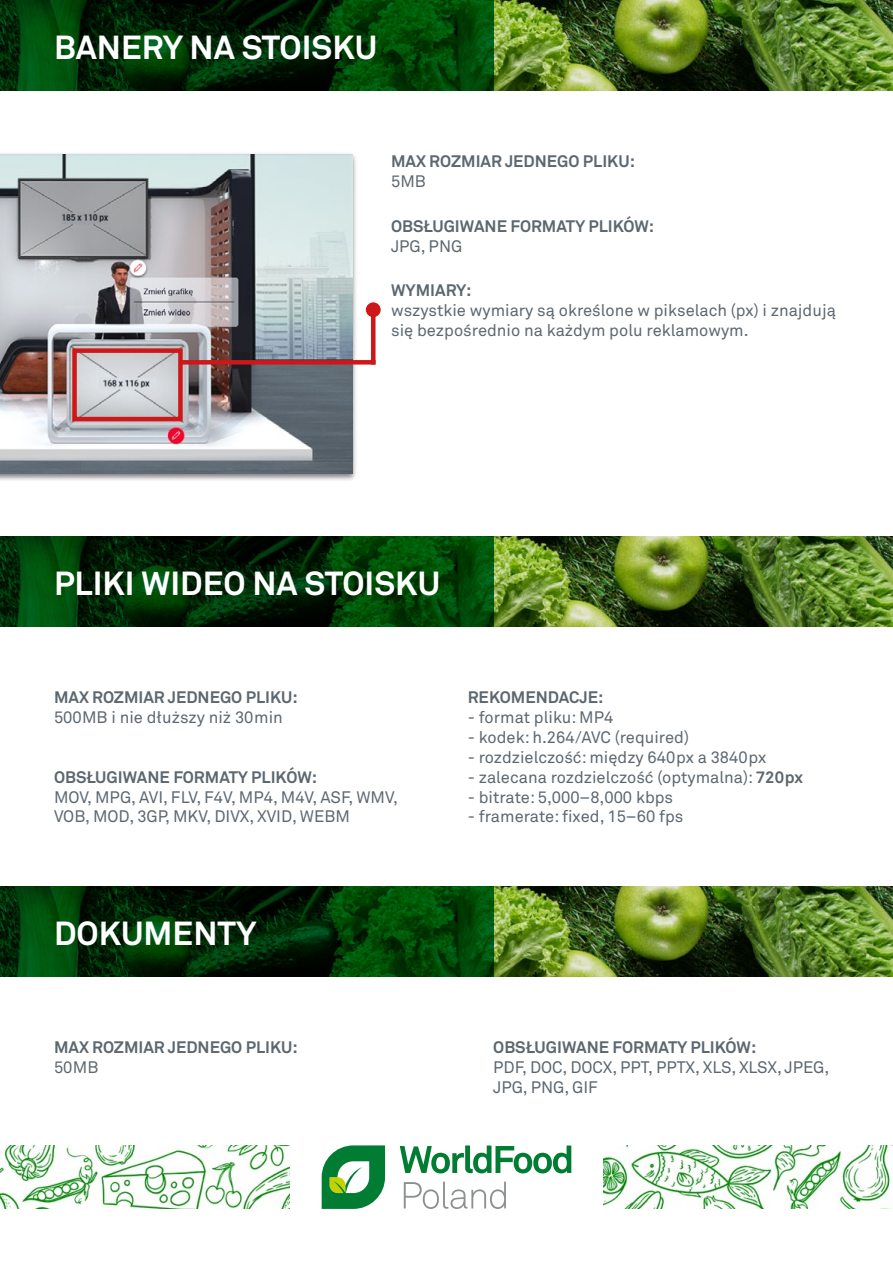
<style>
.page{position:relative;width:893px;height:1263px;background:#fff}
.page>*{position:absolute;margin:0;border:0;box-sizing:border-box;transform-origin:0 0}
.t1{font:700 33px "Akkurat Pro";color:#fff}
.t2{font:16.5px/19.8px "Akkurat Pro";color:#5d6770}
.t3{font:700 16.5px "Akkurat Pro";color:#5d6770}
.s1{font-weight:700}
</style>
<div class="page">
<img style="left:493px;top:0;width:400px;height:90px">
<svg style="left:0;top:0;width:493px;height:90px;background:#003406"></svg>
<img style="left:0;top:1145px;width:290px;height:64px">
<svg style="left:400px;top:1145px;width:171px;height:28px"></svg>
<svg style="left:322px;top:1145px;width:63px;height:64px"></svg>
<svg style="left:404px;top:1181px;width:102px;height:28px"></svg>
<img style="left:603px;top:1145px;width:290px;height:64px">
<img style="left:0;top:153px;width:356px;height:327px">
<img style="left:0;top:154px;width:352px;height:320px">
<div style="left:72px;top:348px;width:111px;height:73px;border:4px solid #cd1719"></div>
<div style="left:180px;top:360px;width:195px;height:5px;background:#cd1719"></div>
<div style="left:366px;top:302px;width:15px;height:15px;background:#cd1719;border-radius:50%"></div>
<hr style="left:371px;top:307px;width:4px;height:58px;background:#cd1719">
<img style="left:493px;top:536px;width:400px;height:91px">
<svg style="left:0;top:536px;width:493px;height:91px;background:#003406"></svg>
<img style="left:493px;top:886px;width:400px;height:90px">
<svg style="left:0;top:886px;width:493px;height:90px;background:#003406"></svg>
<h1 class="t1" style="left:54px;top:26px;width:325px">BANERY NA STOISKU</h1>
<p class="t3" style="left:391px;top:151px;width:245px">MAX ROZMIAR JEDNEGO PLIKU:</p>
<p class="t2" style="left:391px;top:172px;width:36px">5MB</p>
<p class="t3" style="left:391px;top:216px;width:265px">OBSŁUGIWANE FORMATY PLIKÓW:</p>
<p class="t2" style="left:391px;top:236px;width:73px">JPG, PNG</p>
<p class="t3" style="left:391px;top:280px;width:82px">WYMIARY:</p>
<p class="t2" style="left:391px;top:301px;width:446px">wszystkie wymiary są określone w pikselach (px) i znajdują się bezpośrednio na każdym polu reklamowym.</p>
<h1 class="t1" style="left:54px;top:563px;width:388px">PLIKI WIDEO NA STOISKU</h1>
<p class="t3" style="left:54px;top:687px;width:245px">MAX ROZMIAR JEDNEGO PLIKU:</p>
<p class="t2" style="left:54px;top:708px;width:230px">500MB i nie dłuższy niż 30min</p>
<p class="t3" style="left:54px;top:767px;width:265px">OBSŁUGIWANE FORMATY PLIKÓW:</p>
<p class="t2" style="left:54px;top:787px;width:345px">MOV, MPG, AVI, FLV, F4V, MP4, M4V, ASF, WMV,<br>VOB, MOD, 3GP, MKV, DIVX, XVID, WEBM</p>
<h1 class="t1" style="left:54px;top:912px;width:204px">DOKUMENTY</h1>
<p class="t3" style="left:54px;top:1037px;width:245px">MAX ROZMIAR JEDNEGO PLIKU:</p>
<p class="t2" style="left:54px;top:1058px;width:46px">50MB</p>
<p class="t3" style="left:468px;top:687px;width:137px">REKOMENDACJE:</p>
<p class="t2" style="left:468px;top:708px;width:147px">- format pliku: MP4</p>
<p class="t2" style="left:468px;top:728px;width:223px">- kodek: h.264/AVC (required)</p>
<p class="t2" style="left:468px;top:748px;width:300px">- rozdzielczość: między 640px a 3840px</p>
<p class="t2" style="left:468px;top:767px;width:337px">- zalecana rozdzielczość (optymalna): <span class="s1">720px</span></p>
<p class="t2" style="left:468px;top:787px;width:207px">- bitrate: 5,000–8,000 kbps</p>
<p class="t2" style="left:468px;top:807px;width:217px">- framerate: fixed, 15–60 fps</p>
<p class="t3" style="left:493px;top:1037px;width:265px">OBSŁUGIWANE FORMATY PLIKÓW:</p>
<p class="t2" style="left:493px;top:1058px;width:338px">PDF, DOC, DOCX, PPT, PPTX, XLS, XLSX, JPEG,<br>JPG, PNG, GIF</p>
</div>
